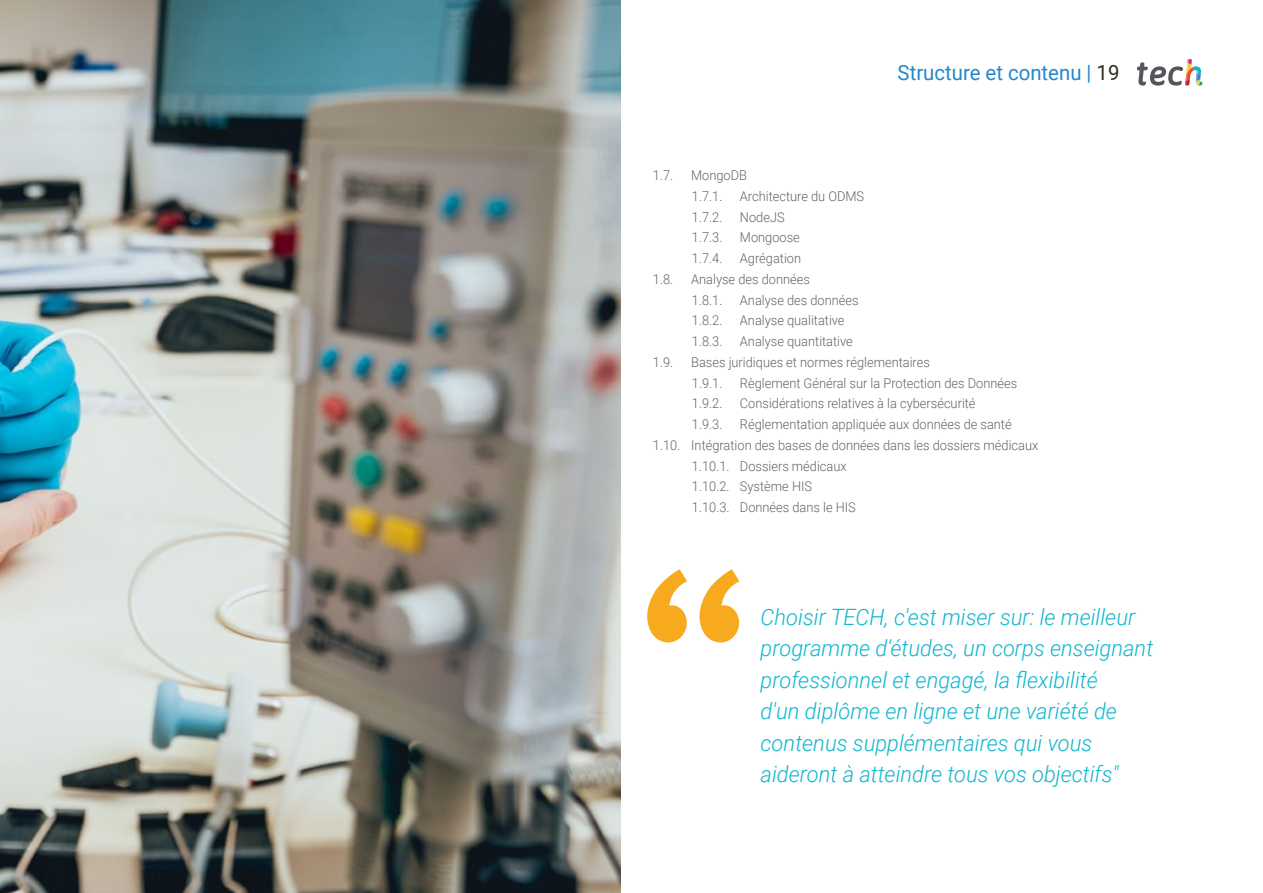
<style>
.page{position:relative;width:1263px;height:893px;background:#fff}
.page>*{position:absolute;margin:0;border:0;box-sizing:border-box;transform-origin:0 0}
.t1{font:italic 300 22.5px/31.5px "Roboto";color:#0fb6cf}
.t2{font:21px "Roboto";color:#2488c9}
.t3{font:300 13.5px/20.7px "Roboto";color:#61646a;scale:.95 1}
.s1{color:#312e20}
</style>
<div class="page">
<img style="left:0;top:0;width:621px;height:893px">
<svg style="left:647px;top:569px;width:92px;height:73px"></svg>
<svg style="left:1137px;top:59px;width:65px;height:27px"></svg>
<h2 class="t2" style="left:898px;top:57px;width:223px">Structure et contenu | <span class="s1">19</span></h2>
<p class="t3" style="left:653px;top:165px;width:23px">1.7.</p>
<p class="t3" style="left:691px;top:165px;width:60px">MongoDB<br>1.7.1.</p>
<p class="t3" style="left:740px;top:185px;width:132px">Architecture du ODMS</p>
<p class="t3" style="left:692px;top:206px;width:34px">1.7.2.</p>
<p class="t3" style="left:740px;top:206px;width:49px">NodeJS</p>
<p class="t3" style="left:692px;top:227px;width:34px">1.7.3.</p>
<p class="t3" style="left:740px;top:227px;width:65px">Mongoose</p>
<p class="t3" style="left:692px;top:248px;width:34px">1.7.4.</p>
<p class="t3" style="left:740px;top:248px;width:66px">Agrégation</p>
<p class="t3" style="left:653px;top:268px;width:23px">1.8.</p>
<p class="t3" style="left:691px;top:268px;width:126px">Analyse des données<br>1.8.1.</p>
<p class="t3" style="left:740px;top:289px;width:126px">Analyse des données</p>
<p class="t3" style="left:692px;top:310px;width:34px">1.8.2.</p>
<p class="t3" style="left:740px;top:310px;width:112px">Analyse qualitative</p>
<p class="t3" style="left:692px;top:331px;width:34px">1.8.3.</p>
<p class="t3" style="left:740px;top:331px;width:120px">Analyse quantitative</p>
<p class="t3" style="left:653px;top:351px;width:23px">1.9.</p>
<p class="t3" style="left:691px;top:351px;width:253px">Bases juridiques et normes réglementaires<br>1.9.1.</p>
<p class="t3" style="left:740px;top:372px;width:293px">Règlement Général sur la Protection des Données</p>
<p class="t3" style="left:692px;top:393px;width:34px">1.9.2.</p>
<p class="t3" style="left:740px;top:393px;width:250px">Considérations relatives à la cybersécurité</p>
<p class="t3" style="left:692px;top:414px;width:34px">1.9.3.</p>
<p class="t3" style="left:740px;top:414px;width:288px">Réglementation appliquée aux données de santé</p>
<p class="t3" style="left:653px;top:434px;width:407px">1.10. Intégration des bases de données dans les dossiers médicaux</p>
<p class="t3" style="left:692px;top:455px;width:164px">1.10.1. Dossiers médicaux</p>
<p class="t3" style="left:692px;top:476px;width:128px">1.10.2. Système HIS</p>
<p class="t3" style="left:692px;top:497px;width:174px">1.10.3. Données dans le HIS</p>
<p class="t1" style="left:761px;top:600px;width:394px">Choisir TECH, c'est miser sur: le meilleur programme d'études, un corps enseignant professionnel et engagé, la flexibilité<br>d'un diplôme en ligne et une variété de contenus supplémentaires qui vous aideront à atteindre tous vos objectifs"</p>
</div>
